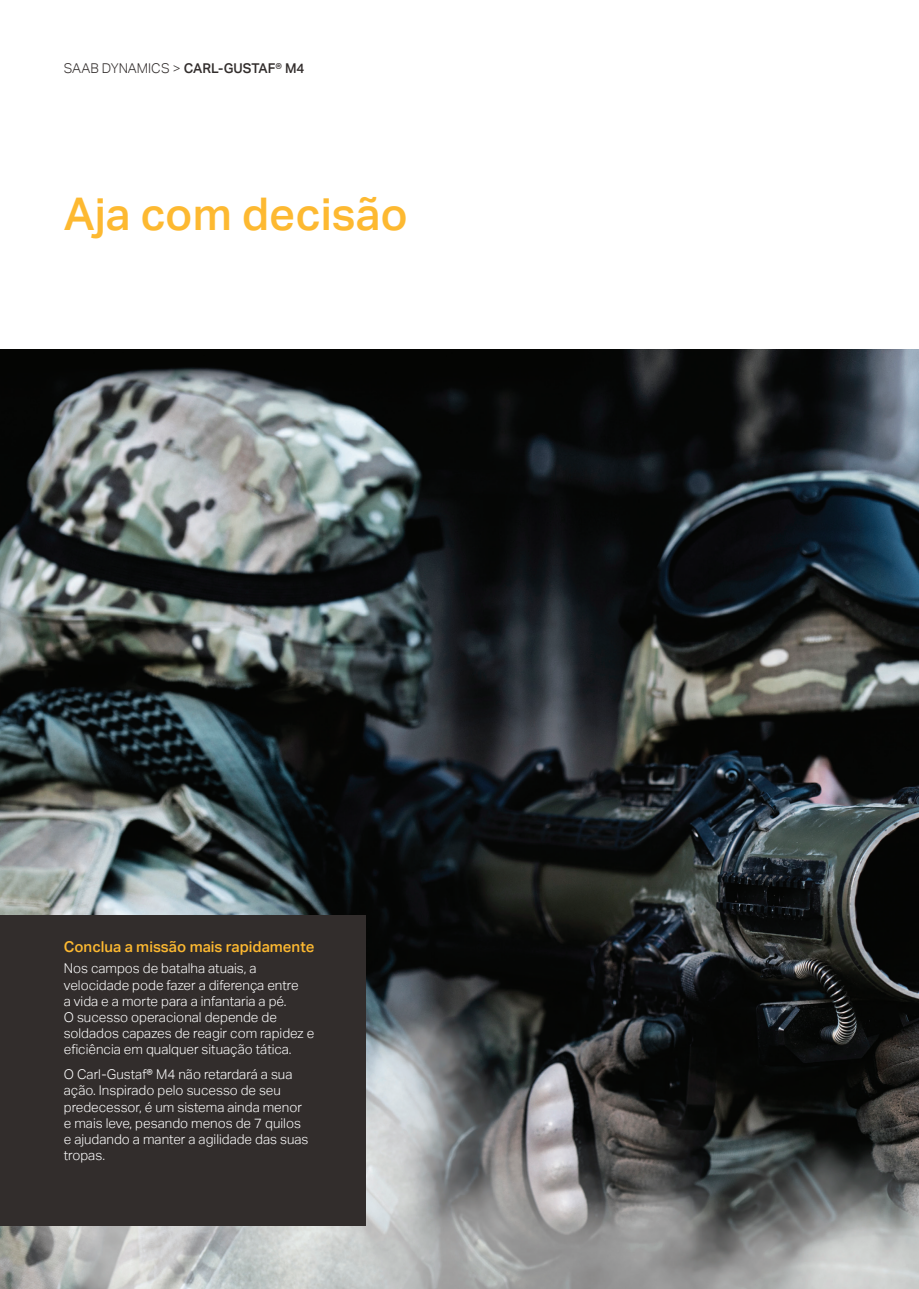
<style>
.page{position:relative;width:919px;height:1289px;background:#fff}
.page>*{position:absolute;margin:0;border:0;box-sizing:border-box;transform-origin:0 0}
.D_s_SUBHEAD{font:500 45px "Aktiv Grotesk";color:#fdb931}
.t1{font:500 15px "Aktiv Grotesk";color:#fdb931}
.Body_text{font:300 13.5px/16.2px "Aktiv Grotesk";color:#fff}
.D_s_SUBHEAD-2{font:500 13.5px "Aktiv Grotesk";color:#322d2c}
.s1{font-weight:300}
</style>
<div class="page">
<img style="left:0;top:349px;width:918px;height:939px">
<div style="left:0;top:915px;width:366px;height:310px;background:#322d2c"></div>
<p class="D_s_SUBHEAD-2" style="left:64px;top:61px;width:242px"><span class="s1">SAAB DYNAMICS &gt;</span> CARL-GUSTAF® M4</p>
<p class="D_s_SUBHEAD" style="left:64px;top:188px;width:345px">Aja com decisão</p>
<p class="t1" style="left:64px;top:937px;width:252px">Conclua a missão mais rapidamente</p>
<p class="Body_text" style="left:64px;top:960px;width:252px">Nos campos de batalha atuais, a velocidade pode fazer a diferença entre<br>a vida e a morte para a infantaria a pé.<br>O sucesso operacional depende de soldados capazes de reagir com rapidez e eficiência em qualquer situação tática.</p>
<p class="Body_text" style="left:64px;top:1066px;width:246px">O Carl-Gustaf® M4 não retardará a sua ação. Inspirado pelo sucesso de seu predecessor, é um sistema ainda menor e mais leve, pesando menos de 7 quilos e ajudando a manter a agilidade das suas tropas.</p>
</div>
